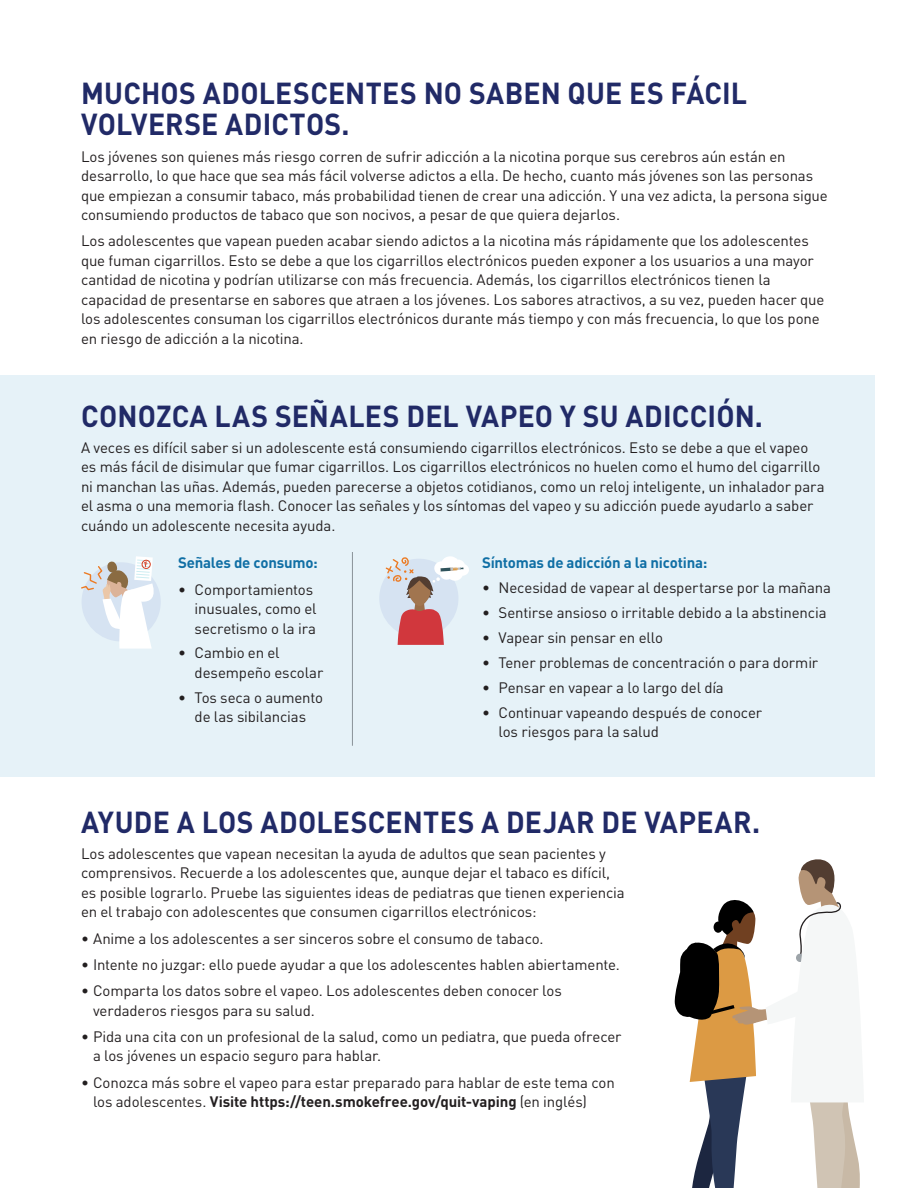
<style>
.page{position:relative;width:918px;height:1188px;background:#fff}
.page>*{position:absolute;margin:0;border:0;box-sizing:border-box;transform-origin:0 0}
.t1{font:700 30px/31.5px "DIN Pro";letter-spacing:.005em;color:#212a67;scale:.94 1}
.t2{font:15px/19.5px "DIN Pro";letter-spacing:-.01em;color:#231f20}
.t3{font:700 15px "DIN Pro";letter-spacing:-.015em;color:#106fa5}
.s1{font-weight:700}
</style>
<div class="page">
<div style="left:0;top:375px;width:875px;height:401px;background:#e6f2f8"></div>
<div style="left:379px;top:559px;width:79px;height:79px;background:#d6e3f2;border-radius:50%"></div>
<svg style="left:385px;top:556px;width:84px;height:89px"></svg>
<svg style="left:81px;top:556px;width:78px;height:93px"></svg>
<hr style="left:352px;top:552px;width:1px;height:194px;background:#8a9298">
<svg style="left:674px;top:859px;width:186px;height:329px"></svg>
<h3 class="t1" style="left:81px;top:74px;width:710px">MUCHOS ADOLESCENTES NO SABEN QUE ES FÁCIL<br>VOLVERSE ADICTOS.</h3>
<p class="t2" style="left:81px;top:145px;width:748px">Los jóvenes son quienes más riesgo corren de sufrir adicción a la nicotina porque sus cerebros aún están en desarrollo, lo que hace que sea más fácil volverse adictos a ella. De hecho, cuanto más jóvenes son las personas que empiezan a consumir tabaco, más probabilidad tienen de crear una adicción. Y una vez adicta, la persona sigue consumiendo productos de tabaco que son nocivos, a pesar de que quiera dejarlos.</p>
<p class="t2" style="left:81px;top:230px;width:745px">Los adolescentes que vapean pueden acabar siendo adictos a la nicotina más rápidamente que los adolescentes que fuman cigarrillos. Esto se debe a que los cigarrillos electrónicos pueden exponer a los usuarios a una mayor cantidad de nicotina y podrían utilizarse con más frecuencia. Además, los cigarrillos electrónicos tienen la capacidad de presentarse en sabores que atraen a los jóvenes. Los sabores atractivos, a su vez, pueden hacer que los adolescentes consuman los cigarrillos electrónicos durante más tiempo y con más frecuencia, lo que los pone en riesgo de adicción a la nicotina.</p>
<h3 class="t1" style="left:81px;top:397px;width:727px">CONOZCA LAS SEÑALES DEL VAPEO Y SU ADICCIÓN.</h3>
<p class="t2" style="left:81px;top:436px;width:745px">A veces es difícil saber si un adolescente está consumiendo cigarrillos electrónicos. Esto se debe a que el vapeo es más fácil de disimular que fumar cigarrillos. Los cigarrillos electrónicos no huelen como el humo del cigarrillo ni manchan las uñas. Además, pueden parecerse a objetos cotidianos, como un reloj inteligente, un inhalador para el asma o una memoria flash. Conocer las señales y los síntomas del vapeo y su adicción puede ayudarlo a saber cuándo un adolescente necesita ayuda.</p>
<h4 class="t3" style="left:178px;top:550px;width:141px">Señales de consumo:</h4>
<p class="t2" style="left:195px;top:578px;width:123px;text-indent:-17px">• Comportamientos inusuales, como el secretismo o la ira</p>
<p class="t2" style="left:195px;top:642px;width:130px;text-indent:-17px">• Cambio en el desempeño escolar</p>
<p class="t2" style="left:178px;top:686px;width:146px;text-align:center">• Tos seca o aumento de las sibilancias</p>
<h4 class="t3" style="left:482px;top:550px;width:227px">Síntomas de adicción a la nicotina:</h4>
<p class="t2" style="left:482px;top:577px;width:351px">• Necesidad de vapear al despertarse por la mañana</p>
<p class="t2" style="left:482px;top:601px;width:346px">• Sentirse ansioso o irritable debido a la abstinencia</p>
<p class="t2" style="left:482px;top:626px;width:183px">• Vapear sin pensar en ello</p>
<p class="t2" style="left:482px;top:651px;width:338px">• Tener problemas de concentración o para dormir</p>
<p class="t2" style="left:482px;top:676px;width:243px">• Pensar en vapear a lo largo del día</p>
<p class="t2" style="left:499px;top:701px;width:265px;text-indent:-16px">• Continuar vapeando después de conocer los riesgos para la salud</p>
<h3 class="t1" style="left:81px;top:802px;width:724px">AYUDE A LOS ADOLESCENTES A DEJAR DE VAPEAR.</h3>
<p class="t2" style="left:81px;top:842px;width:545px">Los adolescentes que vapean necesitan la ayuda de adultos que sean pacientes y comprensivos. Recuerde a los adolescentes que, aunque dejar el tabaco es difícil, es posible lograrlo. Pruebe las siguientes ideas de pediatras que tienen experiencia en el trabajo con adolescentes que consumen cigarrillos electrónicos:</p>
<p class="t2" style="left:81px;top:927px;width:464px">• Anime a los adolescentes a ser sinceros sobre el consumo de tabaco.</p>
<p class="t2" style="left:81px;top:953px;width:540px">• Intente no juzgar: ello puede ayudar a que los adolescentes hablen abiertamente.</p>
<p class="t2" style="left:93px;top:979px;width:470px;text-indent:-12px">• Comparta los datos sobre el vapeo. Los adolescentes deben conocer los verdaderos riesgos para su salud.</p>
<p class="t2" style="left:93px;top:1025px;width:530px;text-indent:-12px">• Pida una cita con un profesional de la salud, como un pediatra, que pueda ofrecer a los jóvenes un espacio seguro para hablar.</p>
<p class="t2" style="left:93px;top:1071px;width:523px;text-indent:-12px">• Conozca más sobre el vapeo para estar preparado para hablar de este tema con los adolescentes. <span class="s1">Visite https://teen.smokefree.gov/quit-vaping</span> (en inglés)</p>
</div>
